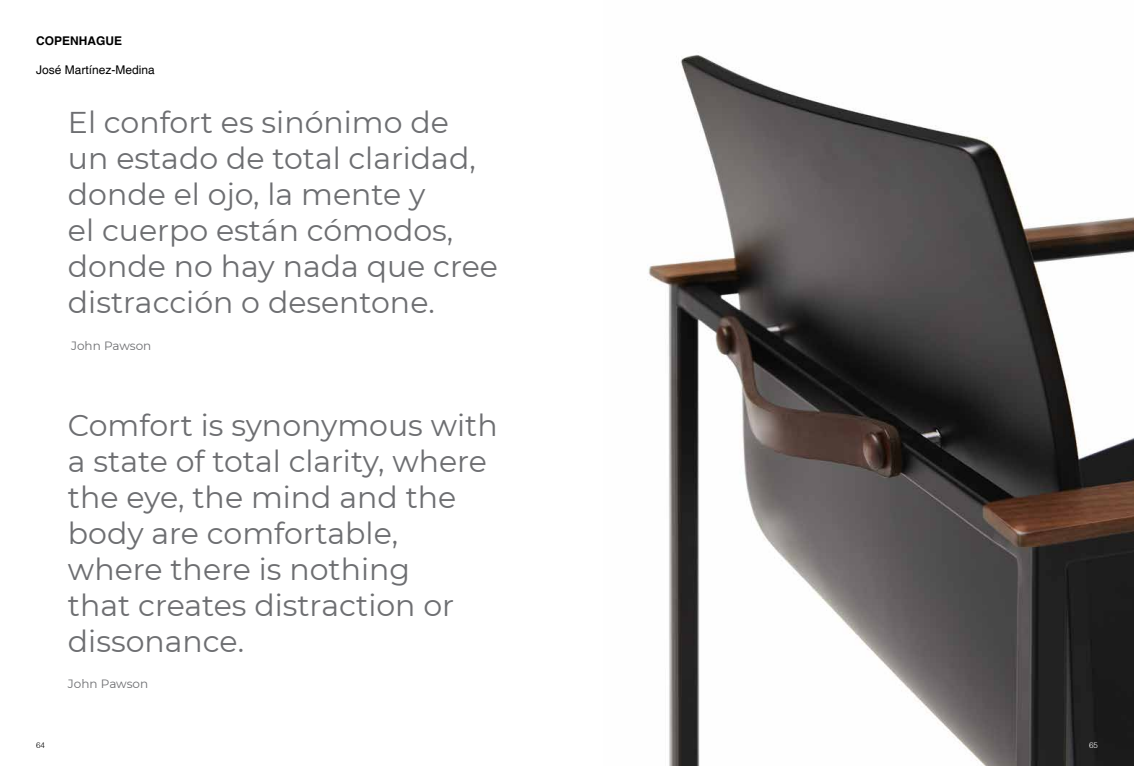
<style>
.page{position:relative;width:1134px;height:766px;background:#fff}
.page>*{position:absolute;margin:0;border:0;box-sizing:border-box;transform-origin:0 0}
.t1{font:30px/36px "Montserrat";color:#6d6e71}
.t2{font:12px "Montserrat";color:#6d6e71}
.t3{font:12px "Helvetica";color:#000}
.t4{font:700 12px "Helvetica";color:#000}
.t5{font:300 8px "Helvetica";color:#000}
.t6{font:300 8px "Helvetica";color:#fff}
</style>
<div class="page">
<img style="left:647px;top:55px;width:487px;height:710px">
<p class="t4" style="left:36px;top:33px;width:88px">COPENHAGUE</p>
<p class="t3" style="left:36px;top:62px;width:120px">José Martínez-Medina</p>
<p class="t1" style="left:68px;top:103px;width:431px">El confort es sinónimo de<br>un estado de total claridad, donde el ojo, la mente y<br>el cuerpo están cómodos, donde no hay nada que cree distracción o desentone.</p>
<p class="t2" style="left:71px;top:337px;width:82px">John Pawson</p>
<p class="t1" style="left:68px;top:406px;width:431px">Comfort is synonymous with a state of total clarity, where the eye, the mind and the body are comfortable, where there is nothing<br>that creates distraction or dissonance.</p>
<p class="t2" style="left:68px;top:675px;width:82px">John Pawson</p>
<p class="t5" style="left:36px;top:740px;width:10px">64</p>
<p class="t6" style="left:1089px;top:739px;width:10px">65</p>
</div>
